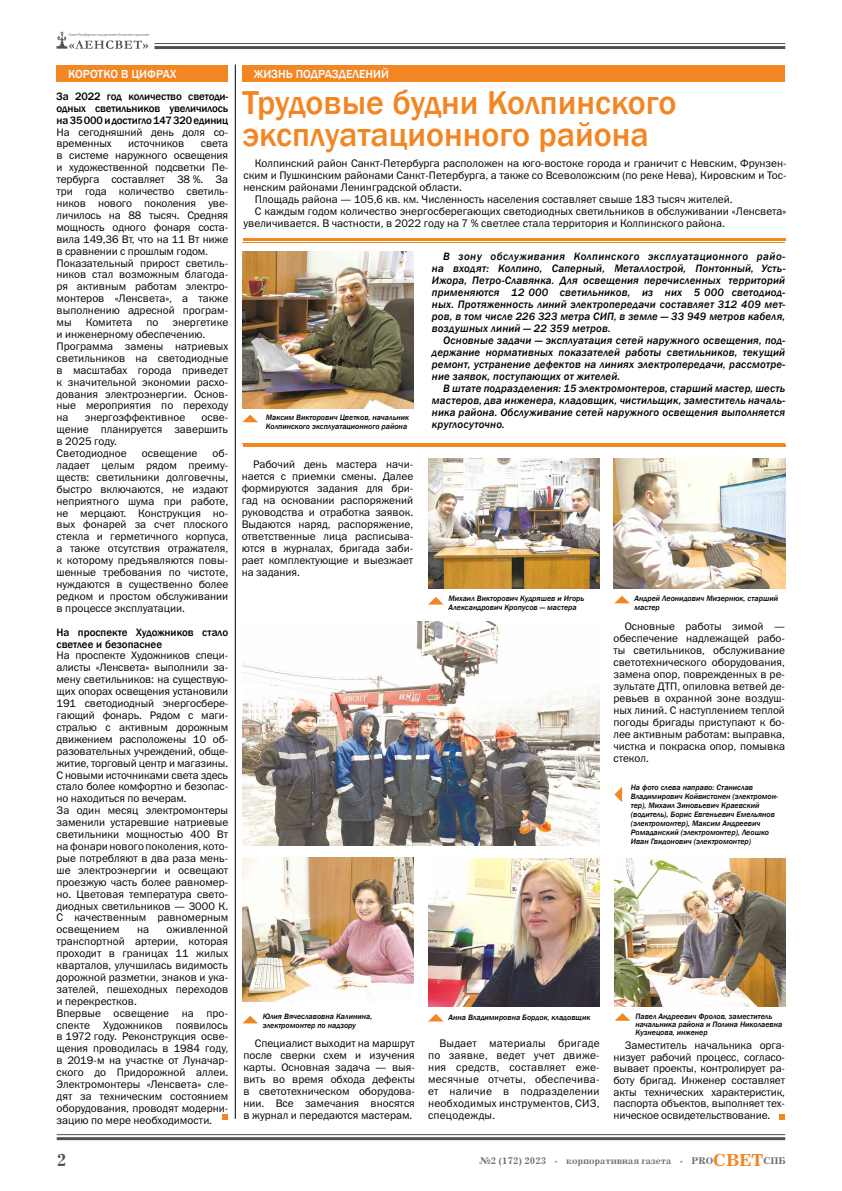
<style>
.page{position:relative;width:842px;height:1191px;background:#fff}
.page>*{position:absolute;margin:0;border:0;box-sizing:border-box;transform-origin:0 0}
.t1{font:500 34px/32px "Franklin Gothic";color:#f28623}
.t2{font:700 18px "Journal C";color:#525252}
.t3{font:500 12px "Franklin Gothic";color:#fffefd}
.t4{font:11px/11.9px "Franklin Gothic Book C";color:#000}
.t5{font:italic 500 11px/12px "Franklin Gothic";letter-spacing:.01em;color:#000;text-align:justify}
.t6{font:500 11px/11.9px "Franklin Gothic";letter-spacing:-.01em;color:#000;text-align:justify}
.t7{font:700 10px "Journal C";color:#707070}
.t8{font:italic 500 8px/9px "Franklin Gothic";color:#000}
.s1{font-size:15px;color:#f28623}
.s2{font-size:18px;color:#f28623}
</style>
<div class="page">
<div style="left:242px;top:65px;width:543px;height:16px;background:#f28623"></div>
<div style="left:57px;top:65px;width:171px;height:16px;background:#f28623"></div>
<svg style="left:242px;top:414px;width:16px;height:8px"></svg>
<hr style="left:242px;top:443px;width:543px;height:1px;background:#f28623">
<hr style="left:243px;top:444px;width:542px;height:3px;background:#f28623">
<hr style="left:242px;top:242px;width:543px;height:1px;background:#f28623">
<hr style="left:243px;top:238px;width:542px;height:2px;background:#f28623">
<svg style="left:428px;top:597px;width:15px;height:7px"></svg>
<svg style="left:614px;top:787px;width:8px;height:15px"></svg>
<svg style="left:614px;top:596px;width:16px;height:7px"></svg>
<svg style="left:615px;top:1013px;width:15px;height:7px"></svg>
<img style="left:614px;top:858px;width:172px;height:148px">
<svg style="left:243px;top:1015px;width:15px;height:8px"></svg>
<img style="left:242px;top:857px;width:172px;height:144px">
<img style="left:428px;top:459px;width:171px;height:129px">
<img style="left:242px;top:621px;width:357px;height:224px">
<img style="left:614px;top:459px;width:171px;height:129px">
<img style="left:242px;top:252px;width:172px;height:157px">
<svg style="left:428px;top:1014px;width:15px;height:7px"></svg>
<img style="left:429px;top:858px;width:171px;height:148px">
<hr style="left:154px;top:43px;width:631px;height:1px;background:#525252">
<hr style="left:154px;top:46px;width:631px;height:3px;background:#525252">
<hr style="left:57px;top:1134px;width:728px;height:1px;background:#525252">
<hr style="left:57px;top:1137px;width:728px;height:3px;background:#525252">
<svg style="left:57px;top:31px;width:92px;height:18px"></svg>
<svg style="left:223px;top:1114px;width:5px;height:6px"></svg>
<hr style="left:235px;top:64px;width:1px;height:1055px;background:#000">
<svg style="left:780px;top:1114px;width:5px;height:6px"></svg>
<p class="t3" style="left:68px;top:66px;width:110px">КОРОТКО В ЦИФРАХ</p>
<p class="t3" style="left:254px;top:66px;width:137px">ЖИЗНЬ ПОДРАЗДЕЛЕНИЙ</p>
<p class="t6" style="left:57px;top:90px;width:173px">За 2022 год количество светоди&shy;одных светильников увеличилось на 35 000 и достигло 147 320 единиц</p>
<p class="t4" style="left:57px;top:126px;width:173px">На сегодняшний день доля со&shy;временных</p>
<p class="t4" style="left:57px;top:138px;width:173px;text-indent:144px">света в системе наружного освещения и художественной подсветки Пе&shy;тербурга составляет 38 %. За три года количество светиль&shy;ников нового поколения уве&shy;личилось на 88 тысяч. Средняя мощность одного фонаря соста&shy;вила 149,36 Вт, что на 11 Вт ниже в сравнении с прошлым годом.<br>Показательный прирост светиль&shy;ников стал возможным благода&shy;ря активным работам электро&shy;монтеров «Ленсвета», а также выполнению адресной програм&shy;мы</p>
<p class="t4" style="left:128px;top:138px;width:58px">источников</p>
<p class="t4" style="left:86px;top:316px;width:48px">Комитета</p>
<p class="t4" style="left:146px;top:316px;width:13px">по</p>
<p class="t4" style="left:57px;top:316px;width:173px;text-indent:116px">энергетике и инженерному обеспечению.<br>Программа замены натриевых светильников на светодиодные в масштабах города приведет к значительной экономии расхо&shy;дования электроэнергии. Основ&shy;ные мероприятия по переходу на</p>
<p class="t4" style="left:85px;top:411px;width:102px">энергоэффективное</p>
<p class="t4" style="left:57px;top:411px;width:173px;text-indent:145px">осве&shy;щение планируется завершить в 2025 году.<br>Светодиодное</p>
<p class="t4" style="left:57px;top:447px;width:173px;text-align:justify;text-indent:156px">об&shy;ладает целым рядом преиму&shy;ществ: светильники долговечны, быстро включаются, не издают неприятного шума при работе, не мерцают. Конструкция но&shy;вых фонарей за счет плоского стекла и герметичного корпуса, а также отсутствия отражателя, к которому предъявляются повы&shy;шенные требования по чистоте, нуждаются в существенно более редком и простом обслуживании в процессе эксплуатации.</p>
<p class="t6" style="left:57px;top:626px;width:173px">На проспекте Художников стало светлее и безопаснее</p>
<p class="t4" style="left:57px;top:649px;width:173px">На проспекте Художников специ&shy;алисты «Ленсвета» выполнили за&shy;мену светильников: на существую&shy;щих опорах освещения установили<br>191 светодиодный энергосбере&shy;гающий фонарь. Рядом с маги&shy;стралью с активным дорожным движением расположены 10 об&shy;разовательных учреждений, обще&shy;житие, торговый центр и магазины.<br>С новыми источниками света здесь стало более комфортно и безопас&shy;но находиться по вечерам.<br>За один месяц электромонтеры заменили устаревшие натриевые светильники мощностью 400 Вт на фонари нового поколения, кото&shy;рые потребляют в два раза мень&shy;ше электроэнергии и освещают проезжую часть более равномер&shy;но. Цветовая температура свето&shy;диодных светильников — 3000 К.<br>С качественным равномерным освещением</p>
<p class="t4" style="left:142px;top:447px;width:57px">освещение</p>
<p class="t4" style="left:57px;top:923px;width:173px;text-indent:110px">оживленной транспортной артерии, которая проходит в границах 11 жилых кварталов, улучшилась видимость дорожной разметки, знаков и ука&shy;зателей, пешеходных переходов и перекрестков.<br>Впервые освещение на про&shy;спекте Художников появилось в 1972 году. Реконструкция осве&shy;щения проводилась в 1984 году, в 2019-м на участке от Луначар&shy;ского до Придорожной аллеи.<br>Электромонтеры «Ленсвета» сле&shy;дят за техническим состоянием оборудования, проводят модерни&shy;зацию по мере необходимости.</p>
<p class="t4" style="left:137px;top:923px;width:14px">на</p>
<h2 class="t2" style="left:57px;top:1150px;width:11px">2</h2>
<h1 class="t1" style="left:242px;top:87px;width:436px">Трудовые будни Колпинского эксплуатационного района</h1>
<p class="t4" style="left:255px;top:157px;width:533px">Колпинский район Санкт‑Петербурга расположен на юго-востоке города и граничит с Невским, Фрунзен-</p>
<p class="t4" style="left:244px;top:169px;width:544px">ским и Пушкинским районами Санкт‑Петербурга, а также со Всеволожским (по реке Нева), Кировским и Тос-</p>
<p class="t4" style="left:244px;top:181px;width:220px">ненским районами Ленинградской области.</p>
<p class="t4" style="left:255px;top:193px;width:479px">Площадь района — 105,6 кв. км. Численность населения составляет свыше 183 тысяч жителей.</p>
<p class="t4" style="left:255px;top:205px;width:533px">С каждым годом количество энергосберегающих светодиодных светильников в обслуживании «Ленсвета»</p>
<p class="t4" style="left:244px;top:217px;width:483px">увеличивается. В частности, в 2022 году на 7 % светлее стала территория и Колпинского района.</p>
<p class="t8" style="left:266px;top:413px;width:145px">Максим Викторович Цветков, начальник<br>Колпинского эксплуатационного района</p>
<p class="t4" style="left:242px;top:458px;width:173px;text-align:justify;text-indent:11px">Рабочий день мастера начи&shy;нается с приемки смены. Далее формируются задания для бри&shy;гад на основании распоряжений руководства и отработка заявок.<br>Выдаются наряд, распоряжение, ответственные лица расписыва&shy;ются в журналах, бригада заби&shy;рает комплектующие и выезжает на задания.</p>
<p class="t5" style="left:432px;top:250px;width:355px;text-indent:11px">В зону обслуживания Колпинского эксплуатационного райо&shy;на входят: Колпино, Саперный, Металлострой, Понтонный, Усть-Ижора, Петро-Славянка. Для освещения перечисленных территорий применяются 12 000 светильников, из них 5 000 светодиод&shy;ных. Протяженность линий электропередачи составляет 312 409 мет&shy;ров, в том числе 226 323 метра СИП, в земле — 33 949 метров кабеля, воздушных линий — 22 359 метров.</p>
<p class="t5" style="left:432px;top:334px;width:355px;text-indent:11px">Основные задачи — эксплуатация сетей наружного освещения, под&shy;держание нормативных показателей работы светильников, текущий ремонт, устранение дефектов на линиях электропередачи, рассмотре&shy;ние заявок, поступающих от жителей.</p>
<p class="t5" style="left:432px;top:382px;width:355px;text-indent:11px">В штате подразделения: 15 электромонтеров, старший мастер, шесть мастеров, два инженера, кладовщик, чистильщик, заместитель началь&shy;ника района. Обслуживание сетей наружного освещения выполняется круглосуточно.</p>
<p class="t8" style="left:448px;top:594px;width:137px">Михаил Викторович Кудряшев и Игорь<br>Александрович Кропусов — мастера</p>
<p class="t8" style="left:635px;top:594px;width:145px">Андрей Леонидович Мизернюк, старший мастер</p>
<p class="t4" style="left:613px;top:620px;width:173px;text-align:justify;text-indent:11px">Основные работы зимой — обеспечение надлежащей рабо&shy;ты светильников, обслуживание светотехнического оборудования, замена опор, поврежденных в ре&shy;зультате ДТП, опиловка ветвей де&shy;ревьев в охранной зоне воздуш&shy;ных линий. С наступлением теплой погоды бригады приступают к бо&shy;лее активным работам: выправка, чистка и покраска опор, помывка стекол.</p>
<p class="t8" style="left:631px;top:782px;width:149px">На фото слева направо: Станислав Владимирович Койвистонен (электромон&shy;тер), Михаил Зиновьевич Краевский (водитель), Борис Евгеньевич Емельянов (электромонтер), Максим Андреевич Ромаданский (электромонтер), Леошко Иван Гвидонович (электромонтер)</p>
<p class="t8" style="left:263px;top:1012px;width:111px">Юлия Вячеславовна Калинина, электромонтер по надзору</p>
<p class="t4" style="left:243px;top:1036px;width:173px;text-align:justify;text-indent:11px">Специалист выходит на маршрут после сверки схем и изучения карты. Основная задача — выя&shy;вить во время обхода дефекты в светотехническом оборудова&shy;нии. Все замечания вносятся в журнал и передаются мастерам.</p>
<p class="t8" style="left:635px;top:1012px;width:148px;line-height:8px">Павел Андреевич Фролов, заместитель начальника района и Полина Николаевна<br>Кузнецова, инженер</p>
<p class="t8" style="left:448px;top:1012px;width:143px">Анна Владимировна Бордок, кладовщик</p>
<p class="t4" style="left:428px;top:1037px;width:173px;text-align:justify;text-indent:11px">Выдает материалы бригаде по заявке, ведет учет движе&shy;ния средств, составляет еже&shy;месячные отчеты, обеспечива&shy;ет наличие в подразделении необходимых инструментов, СИЗ, спецодежды.</p>
<p class="t4" style="left:613px;top:1039px;width:173px;line-height:11.6px;text-align:justify;text-indent:11px">Заместитель начальника орга&shy;низует рабочий процесс, согласо&shy;вывает проекты, контролирует ра&shy;боту бригад. Инженер составляет акты технических характеристик, паспорта объектов, выполняет тех&shy;ническое освидетельствование.</p>
<p class="t7" style="left:479px;top:1155px;width:308px">№2 (172) 2023 <span class="s1">•</span> корпоративная газета <span class="s1">•</span> PRO<span class="s2">СВЕТ</span>СПБ</p>
</div>
